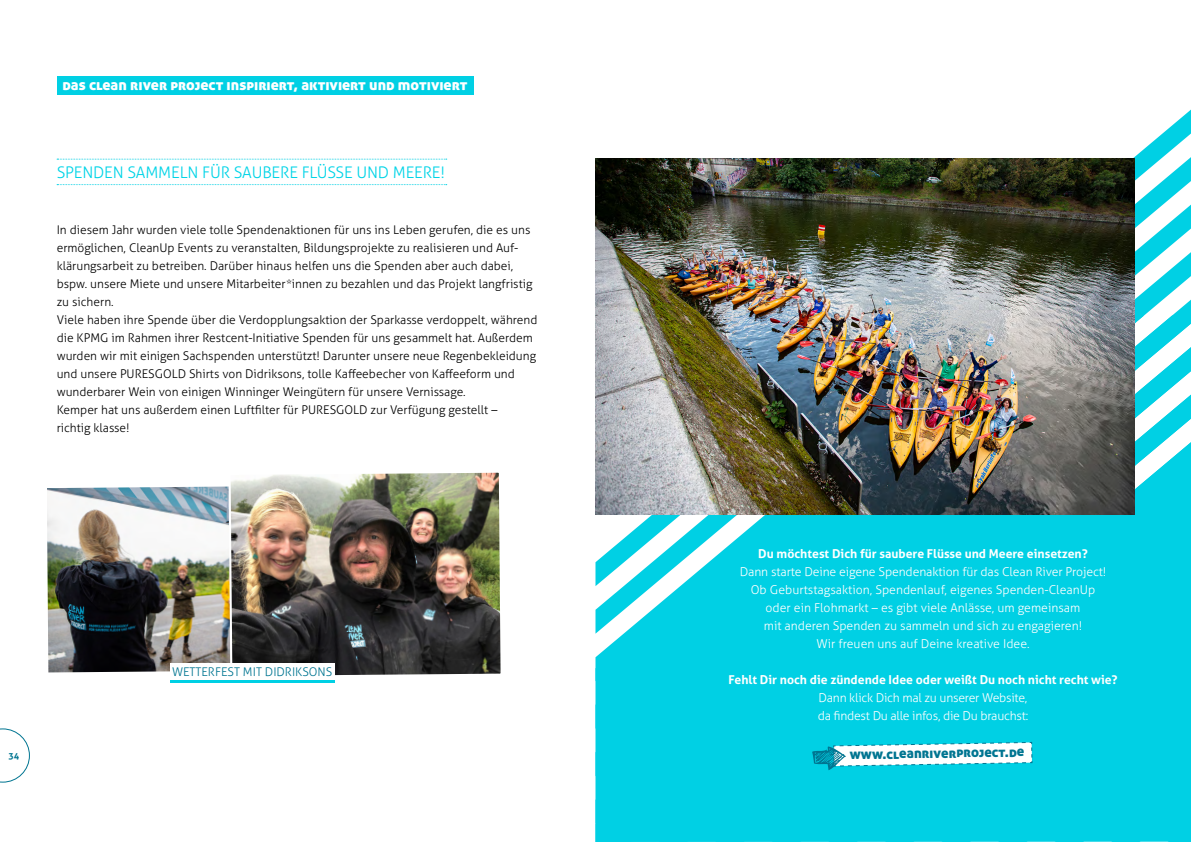
<style>
.page{position:relative;width:1191px;height:842px;background:#fff}
.page>*{position:absolute;margin:0;border:0;box-sizing:border-box;transform-origin:0 0}
.t1{font:300 16px "Aller";letter-spacing:-.01em;color:#00d4e7}
.t2{font:15px "Aller Display";color:#fff}
.t3{font:14px "Aller Display";color:#007591}
.t4{font:300 12.2px/18px "Aller";color:#fff;text-align:center}
.t5{font:700 12.2px "Aller";color:#fff}
.t6{font:300 12.2px/18px "Aller";letter-spacing:-.02em;color:#fff}
.t7{font:300 12px/18px "Aller";color:#000}
.t8{font:300 12px "Aller";color:#007591}
.t9{font:700 9px "Aller";color:#007591}
</style>
<div class="page">
<svg style="left:1134px;top:186px;width:57px;height:273px"></svg>
<div style="left:57px;top:77px;width:416px;height:18px;background:#00d0e4"></div>
<svg style="left:57px;top:159px;width:390px;height:1px"></svg>
<svg style="left:57px;top:184px;width:390px;height:1px"></svg>
<svg style="left:0;top:729px;width:30px;height:53px"></svg>
<img style="left:47px;top:486px;width:180px;height:186px">
<img style="left:227px;top:472px;width:274px;height:204px">
<svg style="left:1133px;top:109px;width:58px;height:77px"></svg>
<div style="left:595px;top:459px;width:596px;height:383px;background:#00d0e4"></div>
<svg style="left:595px;top:514px;width:51px;height:37px"></svg>
<img style="left:595px;top:158px;width:539px;height:356px">
<svg style="left:812px;top:742px;width:220px;height:28px"></svg>
<div style="left:170px;top:663px;width:165px;height:20px;background:#fff"></div>
<hr style="left:170px;top:680px;width:165px;height:3px;background:#00d0e4">
<p class="t2" style="left:62px;top:75px;width:406px">das clean river project inspiriert, aktiviert und motiviert</p>
<h1 class="t1" style="left:57px;top:162px;width:390px">SPENDEN SAMMELN FÜR SAUBERE FLÜSSE UND MEERE!</h1>
<p class="t7" style="left:57px;top:221px;width:482px">In diesem Jahr wurden viele tolle Spendenaktionen für uns ins Leben gerufen, die es uns ermöglichen, CleanUp Events zu veranstalten, Bildungsprojekte zu realisieren und Auf&shy;klärungsarbeit zu betreiben. Darüber hinaus helfen uns die Spenden aber auch dabei, bspw. unsere Miete und unsere Mitarbeiter*innen zu bezahlen und das Projekt langfristig zu sichern.<br>Viele haben ihre Spende über die Verdopplungsaktion der Sparkasse verdoppelt, während die KPMG im Rahmen ihrer Restcent-Initiative Spenden für uns gesammelt hat. Außerdem wurden wir mit einigen Sachspenden unterstützt! Darunter unsere neue Regenbekleidung und unsere PURESGOLD Shirts von Didriksons, tolle Kaffeebecher von Kaffeeform und wunderbarer Wein von einigen Winninger Weingütern für unsere Vernissage.<br>Kemper hat uns außerdem einen Luftfilter für PURESGOLD zur Verfügung gestellt –<br>richtig klasse!</p>
<p class="t9" style="left:9px;top:750px;width:12px">34</p>
<p class="t8" style="left:172px;top:665px;width:162px">WETTERFEST MIT DIDRIKSONS</p>
<p class="t5" style="left:758px;top:546px;width:331px">Du möchtest Dich für saubere Flüsse und Meere einsetzen?</p>
<p class="t4" style="left:740px;top:563px;width:368px">Dann starte Deine eigene Spendenaktion für das Clean River Project!<br>Ob Geburtstagsaktion, Spendenlauf, eigenes Spenden-CleanUp oder ein Flohmarkt – es gibt viele Anlässe, um gemeinsam<br>mit anderen Spenden zu sammeln und sich zu engagieren!<br>Wir freuen uns auf Deine kreative Idee.</p>
<p class="t5" style="left:728px;top:672px;width:390px">Fehlt Dir noch die zündende Idee oder weißt Du noch nicht recht wie?</p>
<p class="t6" style="left:818px;top:689px;width:212px">Dann klick Dich mal zu unserer Website, da findest Du alle infos, die Du brauchst:</p>
<p class="t3" style="left:849px;top:745px;width:176px;rotate:-1deg">www.cleanriverproject.de</p>
</div>
